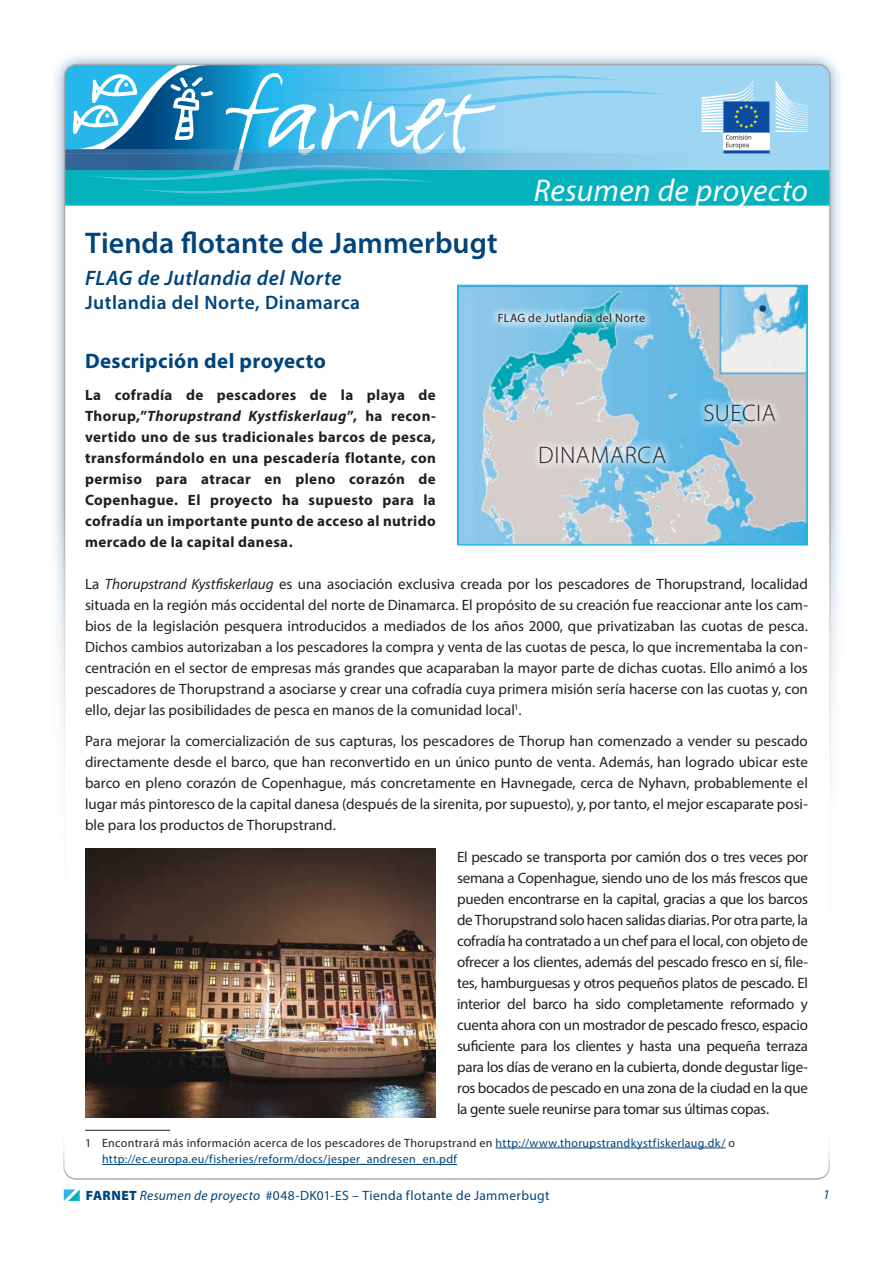
<style>
.page{position:relative;width:893px;height:1263px;background:#fff}
.page>*{position:absolute;margin:0;border:0;box-sizing:border-box;transform-origin:0 0}
.t1{font:italic 31.5px "Myriad Pro";letter-spacing:.01em;color:#fff}
.t2{font:600 30px "Myriad Pro";color:#00447b}
.t3{font:300 24px "Myriad Pro";letter-spacing:.025em;color:#231f20}
.t4{font:italic 600 21px "Myriad Pro";letter-spacing:.025em;color:#00447b}
.t5{font:700 21px "Myriad Pro";letter-spacing:.02em;color:#00447b}
.t6{font:600 19.5px "Myriad Pro";letter-spacing:.025em;color:#00447b}
.t7{font:15px/21px "Myriad Pro";letter-spacing:-.005em;color:#231f20;text-align:justify}
.t8{font:700 15px/21px "Myriad Pro";letter-spacing:.025em;color:#231f20;text-align:justify}
.t9{font:13.5px "Myriad Pro";letter-spacing:.025em;color:#00447b}
.t10{font:italic 13.5px "Myriad Pro";color:#00447b}
.t11{font:12px/16.5px "Myriad Pro";letter-spacing:.03em;color:#00447b}
.t12{font:12px "Myriad Pro";letter-spacing:.03em;color:#231f20}
.s1{font-style:italic}
.s2{color:#231f20}
.s3{font-weight:900}
</style>
<div class="page">
<div style="left:49px;top:49px;width:796px;height:1166px;background:#00447b;opacity:.5"></div>
<div style="left:65px;top:65px;width:765px;height:1135px;background:#fff;border-radius:13px"></div>
<div style="left:670px;top:65px;width:160px;height:105px;background:#9ed5f3"></div>
<div style="left:65px;top:154px;width:638px;height:17px;background:#9cd3f1"></div>
<hr style="left:65px;top:150px;width:638px;height:4px;background:#9ed5f3">
<div style="left:65px;top:170px;width:765px;height:36px;background:#03b2bd;border:2px solid #03b2bd"></div>
<div style="left:0;top:510px;width:893px;height:753px;background:#fff"></div>
<svg style="left:65px;top:65px;width:605px;height:132px"></svg>
<svg style="left:63px;top:1129px;width:767px;height:51px"></svg>
<svg style="left:64px;top:1189px;width:16px;height:12px"></svg>
<svg style="left:776px;top:80px;width:32px;height:52px;background:#b8e0f6"></svg>
<svg style="left:702px;top:80px;width:67px;height:74px"></svg>
<hr style="left:85px;top:1130px;width:85px;height:1px;background:#231f20">
<hr style="left:496px;top:1148px;width:230px;height:1px;background:#00447b">
<hr style="left:102px;top:1164px;width:355px;height:1px;background:#00447b">
<img style="left:85px;top:848px;width:351px;height:269px">
<img style="left:460px;top:288px;width:345px;height:255px">
<div style="left:457px;top:285px;width:351px;height:261px;border:2px solid #26b6ea"></div>
<svg style="left:490px;top:305px;width:163px;height:26px;background:#8ecde6"></svg>
<svg style="left:531px;top:437px;width:143px;height:35px;background:#bcd4e0"></svg>
<svg style="left:696px;top:395px;width:88px;height:35px;background:#accbda"></svg>
<h2 class="t2" style="left:85px;top:223px;width:414px">Tienda flotante de Jammerbugt</h2>
<h3 class="t4" style="left:85px;top:265px;width:258px">FLAG de Jutlandia del Norte</h3>
<h3 class="t6" style="left:85px;top:290px;width:277px">Jutlandia del Norte, Dinamarca</h3>
<h1 class="t1" style="left:534px;top:171px;width:276px">Resumen de proyecto</h1>
<p class="t12" style="left:498px;top:311px;width:149px">FLAG de Jutlandia del Norte</p>
<h3 class="t5" style="left:85px;top:347px;width:242px">Descripción del proyecto</h3>
<p class="t8" style="left:85px;top:383px;width:352px">La cofradía de pescadores de la playa de Thorup,”<span class="s1">Thorupstrand Kystfiskerlaug</span>”, ha recon&shy;vertido uno de sus tradicionales barcos de pesca, transformándolo en una pescadería flotante, con permiso para atracar en pleno corazón de Copenhague. El proyecto ha supuesto para la cofradía un importante punto de acceso al nutrido mercado de la capital danesa.</p>
<p class="t7" style="left:85px;top:573px;width:724px">La <span class="s1">Thorupstrand Kystfiskerlaug</span> es una asociación exclusiva creada por los pescadores de Thorupstrand, localidad situada en la región más occidental del norte de Dinamarca. El propósito de su creación fue reaccionar ante los cam&shy;bios de la legislación pesquera introducidos a mediados de los años 2000, que privatizaban las cuotas de pesca.<br>Dichos cambios autorizaban a los pescadores la compra y venta de las cuotas de pesca, lo que incrementaba la con&shy;centración en el sector de empresas más grandes que acaparaban la mayor parte de dichas cuotas. Ello animó a los pescadores de Thorupstrand a asociarse y crear una cofradía cuya primera misión sería hacerse con las cuotas y, con ello, dejar las posibilidades de pesca en manos de la comunidad local<sup>1</sup>.</p>
<p class="t7" style="left:85px;top:730px;width:724px">Para mejorar la comercialización de sus capturas, los pescadores de Thorup han comenzado a vender su pescado directamente desde el barco, que han reconvertido en un único punto de venta. Además, han logrado ubicar este barco en pleno corazón de Copenhague, más concretamente en Havnegade, cerca de Nyhavn, probablemente el lugar más pintoresco de la capital danesa (después de la sirenita, por supuesto), y, por tanto, el mejor escaparate posi&shy;ble para los productos de Thorupstrand.</p>
<p class="t7" style="left:457px;top:846px;width:352px">El pescado se transporta por camión dos o tres veces por semana a Copenhague, siendo uno de los más frescos que pueden encontrarse en la capital, gracias a que los barcos de Thorupstrand solo hacen salidas diarias. Por otra parte, la cofradía ha contratado a un chef para el local, con objeto de ofrecer a los clientes, además del pescado fresco en sí, file&shy;tes, hamburguesas y otros pequeños platos de pescado. El interior del barco ha sido completamente reformado y cuenta ahora con un mostrador de pescado fresco, espacio suficiente para los clientes y hasta una pequeña terraza para los días de verano en la cubierta, donde degustar lige&shy;ros bocados de pescado en una zona de la ciudad en la que la gente suele reunirse para tomar sus últimas copas.</p>
<p class="t11" style="left:102px;top:1134px;width:634px;text-indent:-17px"><span class="s2">1 Encontrará más información acerca de los pescadores de Thorupstrand en</span> http://www.thorupstrandkystfiskerlaug.dk/ <span class="s2">o </span>http://ec.europa.eu/fisheries/reform/docs/jesper_andresen_en.pdf</p>
<h3 class="t3" style="left:703px;top:398px;width:74px">SUECIA</h3>
<h3 class="t3" style="left:538px;top:440px;width:130px">DINAMARCA</h3>
<p class="t9" style="left:86px;top:1187px;width:465px"><span class="s3">FARNET</span> <span class="s1">Resumen de proyecto</span> #048-DK01-ES – Tienda flotante de Jammerbugt</p>
<p class="t10" style="left:823px;top:1186px;width:8px">1</p>
</div>
